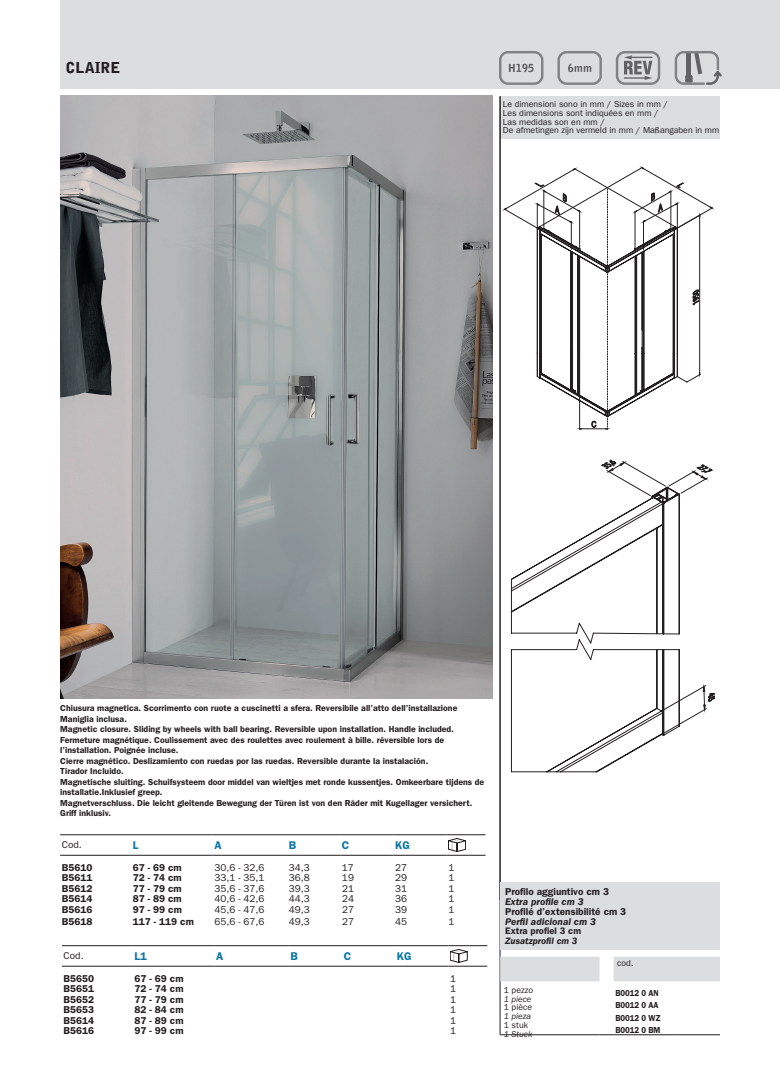
<style>
.page{position:relative;width:780px;height:1088px;background:#fff}
.page>*{position:absolute;margin:0;border:0;box-sizing:border-box;transform-origin:0 0}
.t1{font:900 15px "Bell Gothic Std";color:#231f20}
.t2{font:600 11.25px "ITC Franklin Gothic Std";color:#0976a6}
.t3{font:600 10px "ITC Franklin Gothic Std";color:#231f20}
.t4{font:10px "ITC Franklin Gothic Std";color:#231f20}
.t5{font:italic 600 10px "ITC Franklin Gothic Std";color:#231f20}
.t6{font:600 9.5px "ITC Franklin Gothic Std";color:#231f20}
.t7{font:italic 600 9.5px "ITC Franklin Gothic Std";color:#231f20}
.t8{font:600 8.75px/10.5px "ITC Franklin Gothic Std";color:#231f20}
.t9{font:8.75px/8.8px "ITC Franklin Gothic Std";color:#231f20}
.t10{font:600 8.75px/12.4px "ITC Franklin Gothic Std";color:#231f20;scale:.9 1}
.t11{font:italic 8.75px "ITC Franklin Gothic Std";color:#231f20}
.t12{font:italic 8.25px "Myriad Pro";color:#231f20;scale:.82 1}
.t13{font:8.25px "Arial";color:#231f20;scale:.82 1}
</style>
<div class="page">
<div style="left:60px;top:0;width:720px;height:89px;background:#dcdddf"></div>
<div style="left:500px;top:96px;width:219px;height:43px;background:#dcdddf"></div>
<hr style="left:500px;top:96px;width:1px;height:939px;background:#231f20">
<div style="left:499px;top:51px;width:44px;height:34px;border:2px solid #808285;border-radius:8px"></div>
<svg style="left:509px;top:64px;width:24px;height:8px"></svg>
<div style="left:557px;top:51px;width:45px;height:34px;border:2px solid #808285;border-radius:8px"></div>
<svg style="left:568px;top:64px;width:23px;height:8px"></svg>
<div style="left:615px;top:51px;width:45px;height:34px;border:2px solid #808285;border-radius:8px"></div>
<svg style="left:624px;top:55px;width:28px;height:25px"></svg>
<svg style="left:674px;top:51px;width:47px;height:34px"></svg>
<svg style="left:606px;top:461px;width:102px;height:35px"></svg>
<svg style="left:511px;top:487px;width:168px;height:92px"></svg>
<img style="left:60px;top:96px;width:433px;height:602px">
<hr style="left:60px;top:834px;width:71px;height:1px;background:#231f20">
<hr style="left:131px;top:834px;width:81px;height:1px;background:#231f20">
<hr style="left:60px;top:855px;width:71px;height:1px;background:#231f20">
<hr style="left:131px;top:855px;width:81px;height:1px;background:#231f20">
<hr style="left:212px;top:834px;width:75px;height:1px;background:#231f20">
<hr style="left:287px;top:834px;width:53px;height:1px;background:#231f20">
<hr style="left:340px;top:834px;width:53px;height:1px;background:#231f20">
<hr style="left:212px;top:855px;width:75px;height:1px;background:#231f20">
<hr style="left:287px;top:855px;width:53px;height:1px;background:#231f20">
<hr style="left:340px;top:855px;width:53px;height:1px;background:#231f20">
<hr style="left:393px;top:834px;width:53px;height:1px;background:#231f20">
<hr style="left:393px;top:855px;width:53px;height:1px;background:#231f20">
<hr style="left:446px;top:834px;width:39px;height:1px;background:#231f20">
<hr style="left:446px;top:855px;width:39px;height:1px;background:#231f20">
<svg style="left:448px;top:838px;width:17px;height:14px"></svg>
<hr style="left:62px;top:945px;width:71px;height:1px;background:#231f20">
<hr style="left:133px;top:945px;width:81px;height:1px;background:#231f20">
<hr style="left:62px;top:966px;width:71px;height:1px;background:#231f20">
<hr style="left:133px;top:966px;width:81px;height:1px;background:#231f20">
<hr style="left:214px;top:945px;width:75px;height:1px;background:#231f20">
<hr style="left:289px;top:945px;width:53px;height:1px;background:#231f20">
<hr style="left:342px;top:945px;width:53px;height:1px;background:#231f20">
<hr style="left:214px;top:966px;width:75px;height:1px;background:#231f20">
<hr style="left:289px;top:966px;width:53px;height:1px;background:#231f20">
<hr style="left:342px;top:966px;width:53px;height:1px;background:#231f20">
<hr style="left:395px;top:945px;width:53px;height:1px;background:#231f20">
<hr style="left:395px;top:966px;width:53px;height:1px;background:#231f20">
<hr style="left:448px;top:945px;width:39px;height:1px;background:#231f20">
<hr style="left:448px;top:966px;width:39px;height:1px;background:#231f20">
<svg style="left:450px;top:949px;width:17px;height:13px"></svg>
<div style="left:500px;top:882px;width:219px;height:68px;background:#dcdddf"></div>
<svg style="left:500px;top:956px;width:220px;height:25px;background:#dedfe1"></svg>
<hr style="left:500px;top:1034px;width:99px;height:1px;background:#231f20">
<svg style="left:599px;top:1034px;width:14px;height:1px"></svg>
<hr style="left:613px;top:1034px;width:64px;height:1px;background:#231f20">
<hr style="left:677px;top:1034px;width:43px;height:1px;background:#231f20">
<svg style="left:511px;top:579px;width:196px;height:193px"></svg>
<svg style="left:503px;top:167px;width:210px;height:263px"></svg>
<h1 class="t1" style="left:66px;top:59px;width:57px">CLAIRE</h1>
<p class="t9" style="left:503px;top:100px;width:218px">Le dimensioni sono in mm / Sizes in mm /<br>Les dimensions sont indiquées en mm /<br>Las medidas son en mm /<br>De afmetingen zijn vermeld in mm / Maßangaben in mm</p>
<p class="t13" style="left:591px;top:419px;width:7px">C</p>
<p class="t12" style="left:602px;top:462px;width:16px;rotate:-30deg">35,6</p>
<p class="t12" style="left:690px;top:303px;width:25px;rotate:-90deg">1950</p>
<p class="t12" style="left:700px;top:461px;width:16px;rotate:30deg">27,7</p>
<p class="t8" style="left:60px;top:703px;width:425px">Chiusura magnetica. Scorrimento con ruote a cuscinetti a sfera. Reversibile all’atto dell’installazione Maniglia inclusa.<br>Magnetic closure. Sliding by wheels with ball bearing. Reversible upon installation. Handle included.<br>Fermeture magnétique. Coulissement avec des roulettes avec roulement à bille. réversible lors de l’installation. Poignée incluse.<br>Cierre magnético. Deslizamiento con ruedas por las ruedas. Reversible durante la instalación.<br>Tirador Incluido.<br>Magnetische sluiting. Schuifsysteem door middel van wieltjes met ronde kussentjes. Omkeerbare tijdens de installatie.Inklusief greep.<br>Magnetverschluss. Die leicht gleitende Bewegung der Türen ist von den Räder mit Kugellager versichert.<br>Griff inklusiv.</p>
<p class="t4" style="left:62px;top:839px;width:21px">Cod.</p>
<p class="t2" style="left:133px;top:838px;width:7px">L</p>
<p class="t2" style="left:214px;top:838px;width:9px">A</p>
<p class="t2" style="left:289px;top:838px;width:9px">B</p>
<p class="t2" style="left:342px;top:838px;width:9px">C</p>
<p class="t2" style="left:395px;top:838px;width:16px">KG</p>
<p class="t3" style="left:62px;top:862px;width:32px">B5610</p>
<p class="t3" style="left:133px;top:862px;width:50px">67 - 69 cm</p>
<p class="t4" style="left:214px;top:862px;width:52px">30,6 - 32,6</p>
<p class="t4" style="left:289px;top:862px;width:23px">34,3</p>
<p class="t4" style="left:342px;top:862px;width:13px">17</p>
<p class="t4" style="left:395px;top:862px;width:13px">27</p>
<p class="t4" style="left:448px;top:862px;width:7px">1</p>
<p class="t3" style="left:62px;top:872px;width:32px">B5611</p>
<p class="t3" style="left:133px;top:872px;width:50px">72 - 74 cm</p>
<p class="t4" style="left:214px;top:872px;width:52px">33,1 - 35,1</p>
<p class="t4" style="left:289px;top:872px;width:23px">36,8</p>
<p class="t4" style="left:342px;top:872px;width:13px">19</p>
<p class="t4" style="left:395px;top:872px;width:13px">29</p>
<p class="t4" style="left:448px;top:872px;width:7px">1</p>
<p class="t3" style="left:62px;top:882px;width:32px">B5612</p>
<p class="t3" style="left:133px;top:882px;width:50px">77 - 79 cm</p>
<p class="t4" style="left:214px;top:883px;width:52px">35,6 - 37,6</p>
<p class="t4" style="left:289px;top:883px;width:23px">39,3</p>
<p class="t4" style="left:342px;top:883px;width:13px">21</p>
<p class="t4" style="left:395px;top:883px;width:13px">31</p>
<p class="t4" style="left:448px;top:883px;width:7px">1</p>
<p class="t3" style="left:62px;top:893px;width:32px">B5614</p>
<p class="t3" style="left:133px;top:893px;width:50px">87 - 89 cm</p>
<p class="t4" style="left:214px;top:893px;width:52px">40,6 - 42,6</p>
<p class="t4" style="left:289px;top:893px;width:23px">44,3</p>
<p class="t4" style="left:342px;top:893px;width:13px">24</p>
<p class="t4" style="left:395px;top:893px;width:13px">36</p>
<p class="t4" style="left:448px;top:893px;width:7px">1</p>
<p class="t3" style="left:62px;top:903px;width:32px">B5616</p>
<p class="t3" style="left:133px;top:903px;width:50px">97 - 99 cm</p>
<p class="t4" style="left:214px;top:903px;width:52px">45,6 - 47,6</p>
<p class="t4" style="left:289px;top:903px;width:23px">49,3</p>
<p class="t4" style="left:342px;top:903px;width:13px">27</p>
<p class="t4" style="left:395px;top:903px;width:13px">39</p>
<p class="t4" style="left:448px;top:903px;width:7px">1</p>
<p class="t3" style="left:62px;top:916px;width:32px">B5618</p>
<p class="t3" style="left:133px;top:916px;width:62px">117 - 119 cm</p>
<p class="t4" style="left:214px;top:916px;width:52px">65,6 - 67,6</p>
<p class="t4" style="left:289px;top:916px;width:23px">49,3</p>
<p class="t4" style="left:342px;top:916px;width:13px">27</p>
<p class="t4" style="left:395px;top:916px;width:13px">45</p>
<p class="t4" style="left:448px;top:916px;width:7px">1</p>
<p class="t4" style="left:64px;top:950px;width:22px">Cod.</p>
<p class="t2" style="left:134px;top:949px;width:14px">L1</p>
<p class="t2" style="left:216px;top:949px;width:9px">A</p>
<p class="t2" style="left:290px;top:949px;width:9px">B</p>
<p class="t2" style="left:344px;top:949px;width:9px">C</p>
<p class="t2" style="left:397px;top:949px;width:16px">KG</p>
<p class="t3" style="left:64px;top:972px;width:32px">B5650</p>
<p class="t3" style="left:134px;top:972px;width:50px">67 - 69 cm</p>
<p class="t4" style="left:450px;top:973px;width:7px">1</p>
<p class="t3" style="left:64px;top:983px;width:32px">B5651</p>
<p class="t3" style="left:134px;top:983px;width:50px">72 - 74 cm</p>
<p class="t4" style="left:450px;top:983px;width:7px">1</p>
<p class="t3" style="left:64px;top:993px;width:32px">B5652</p>
<p class="t3" style="left:134px;top:993px;width:50px">77 - 79 cm</p>
<p class="t4" style="left:450px;top:993px;width:7px">1</p>
<p class="t3" style="left:64px;top:1004px;width:32px">B5653</p>
<p class="t3" style="left:134px;top:1004px;width:50px">82 - 84 cm</p>
<p class="t4" style="left:450px;top:1004px;width:7px">1</p>
<p class="t3" style="left:64px;top:1014px;width:32px">B5614</p>
<p class="t3" style="left:134px;top:1014px;width:50px">87 - 89 cm</p>
<p class="t4" style="left:450px;top:1014px;width:7px">1</p>
<p class="t3" style="left:64px;top:1024px;width:32px">B5616</p>
<p class="t3" style="left:134px;top:1024px;width:50px">97 - 99 cm</p>
<p class="t4" style="left:450px;top:1025px;width:7px">1</p>
<p class="t3" style="left:505px;top:885px;width:105px">Profilo aggiuntivo cm 3</p>
<p class="t5" style="left:505px;top:896px;width:80px">Extra profile cm 3</p>
<p class="t3" style="left:505px;top:905px;width:122px">Profilé d’extensibilité cm 3</p>
<p class="t5" style="left:505px;top:916px;width:92px">Perfil adicional cm 3</p>
<p class="t6" style="left:505px;top:925px;width:77px">Extra profiel 3 cm</p>
<p class="t7" style="left:505px;top:935px;width:74px">Zusatzprofil cm 3</p>
<p class="t9" style="left:617px;top:958px;width:18px">cod.</p>
<p class="t9" style="left:503px;top:985px;width:31px">1 pezzo</p>
<p class="t11" style="left:503px;top:994px;width:29px">1 piece</p>
<p class="t9" style="left:503px;top:1003px;width:30px">1 pièce</p>
<p class="t11" style="left:503px;top:1011px;width:29px">1 pieza</p>
<p class="t9" style="left:503px;top:1020px;width:26px">1 stuk</p>
<p class="t11" style="left:503px;top:1029px;width:30px">1 Stuck</p>
<p class="t10" style="left:615px;top:986px;width:52px">B0012 0 AN<br>B0012 0 AA<br>B0012 0 WZ<br>B0012 0 BM</p>
</div>
